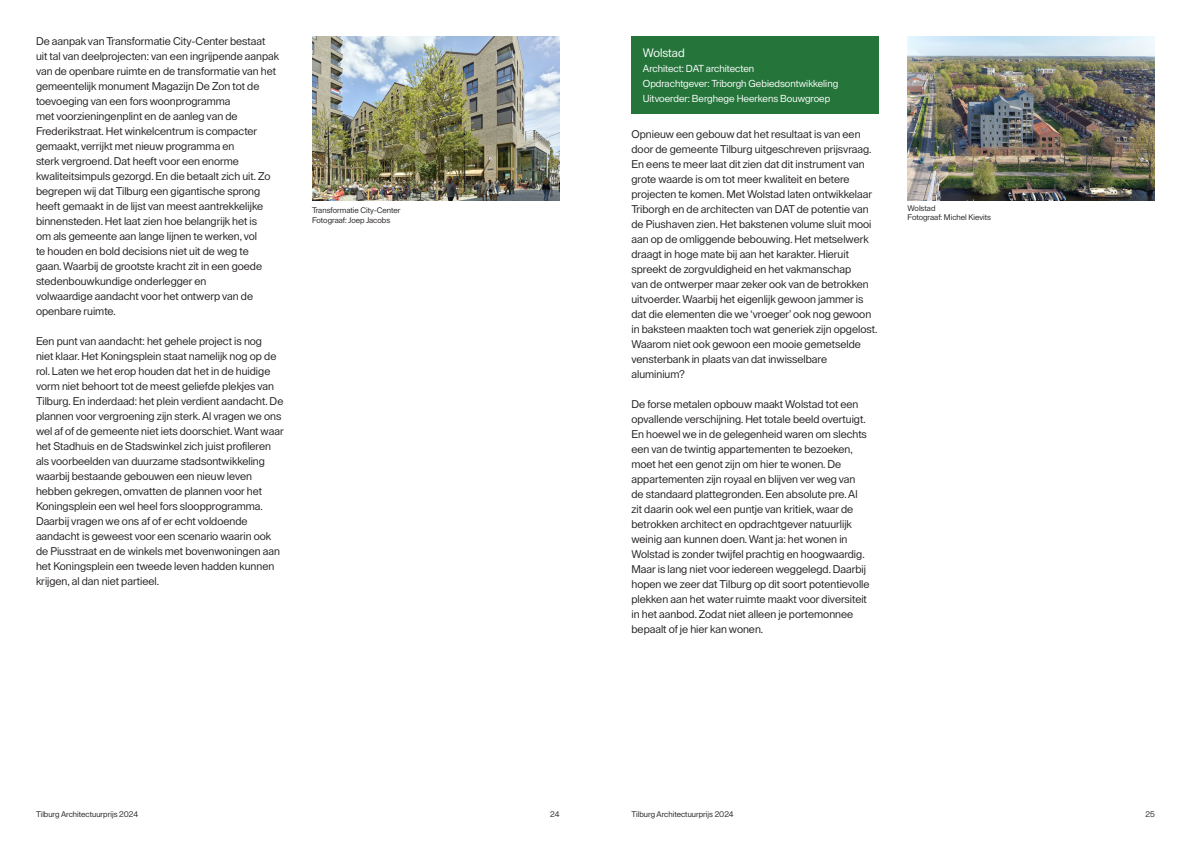
<style>
.page{position:relative;width:1191px;height:842px;background:#fff}
.page>*{position:absolute;margin:0;border:0;box-sizing:border-box;transform-origin:0 0}
.TEKST_WIT_KOP{font:12px "Lay Grotesk";color:#fff}
.TEKST_normaal{font:11px/15px "Lay Grotesk";color:#231f20}
.TEKST_wit{font:10px "Lay Grotesk";color:#fff}
.t1{font:8px "Lay Grotesk";color:#231f20}
</style>
<div class="page">
<img style="left:312px;top:36px;width:247px;height:165px">
<img style="left:907px;top:36px;width:248px;height:165px">
<div style="left:631px;top:36px;width:248px;height:77px;background:#25753b"></div>
<p class="TEKST_normaal" style="left:36px;top:34px;width:245px">De aanpak van Transformatie City-Center bestaat uit tal van deelprojecten: van een ingrijpende aanpak van de openbare ruimte en de transformatie van het gemeentelijk monument Magazijn De Zon tot de</p>
<p class="TEKST_normaal" style="left:36px;top:94px;width:236px">toevoeging van een fors woonprogramma<br>met voorzieningenplint en de aanleg van de Frederikstraat. Het winkelcentrum is compacter gemaakt, verrijkt met nieuw programma en<br>sterk vergroend. Dat heeft voor een enorme kwaliteitsimpuls gezorgd. En die betaalt zich uit. Zo begrepen wij dat Tilburg een gigantische sprong heeft gemaakt in de lijst van meest aantrekkelijke binnensteden. Het laat zien hoe belangrijk het is om als gemeente aan lange lijnen te werken, vol<br>te houden en bold decisions niet uit de weg te gaan. Waarbij de grootste kracht zit in een goede stedenbouwkundige onderlegger en</p>
<p class="TEKST_normaal" style="left:36px;top:289px;width:219px">volwaardige aandacht voor het ontwerp van de openbare ruimte.</p>
<p class="TEKST_normaal" style="left:36px;top:334px;width:249px">Een punt van aandacht: het gehele project is nog<br>niet klaar. Het Koningsplein staat namelijk nog op de rol. Laten we het erop houden dat het in de huidige vorm niet behoort tot de meest geliefde plekjes van Tilburg. En inderdaad: het plein verdient aandacht. De plannen voor vergroening zijn sterk. Al vragen we ons wel af of de gemeente niet iets doorschiet. Want waar het Stadhuis en de Stadswinkel zich juist profileren als voorbeelden van duurzame stadsontwikkeling waarbij bestaande gebouwen een nieuw leven hebben gekregen, omvatten de plannen voor het Koningsplein een wel heel fors sloopprogramma.<br>Daarbij vragen we ons af of er echt voldoende aandacht is geweest voor een scenario waarin ook de Piusstraat en de winkels met bovenwoningen aan het Koningsplein een tweede leven hadden kunnen krijgen, al dan niet partieel.</p>
<p class="t1" style="left:312px;top:206px;width:90px">Transformatie City-Center</p>
<p class="t1" style="left:312px;top:215px;width:80px">Fotograaf: Joep Jacobs</p>
<p class="TEKST_WIT_KOP" style="left:643px;top:46px;width:43px">Wolstad</p>
<p class="TEKST_wit" style="left:643px;top:63px;width:113px">Architect: DAT architecten</p>
<p class="TEKST_wit" style="left:643px;top:78px;width:197px">Opdrachtgever: Triborgh Gebiedsontwikkeling</p>
<p class="TEKST_wit" style="left:643px;top:93px;width:189px">Uitvoerder: Berghege Heerkens Bouwgroep</p>
<p class="TEKST_normaal" style="left:631px;top:126px;width:247px">Opnieuw een gebouw dat het resultaat is van een door de gemeente Tilburg uitgeschreven prijsvraag.<br>En eens te meer laat dit zien dat dit instrument van grote waarde is om tot meer kwaliteit en betere projecten te komen. Met Wolstad laten ontwikkelaar Triborgh en de architecten van DAT de potentie van de Piushaven zien. Het bakstenen volume sluit mooi aan op de omliggende bebouwing. Het metselwerk draagt in hoge mate bij aan het karakter. Hieruit spreekt de zorgvuldigheid en het vakmanschap<br>van de ontwerper maar zeker ook van de betrokken uitvoerder. Waarbij het eigenlijk gewoon jammer is dat die elementen die we ‘vroeger’ ook nog gewoon in baksteen maakten toch wat generiek zijn opgelost.<br>Waarom niet ook gewoon een mooie gemetselde vensterbank in plaats van dat inwisselbare aluminium?</p>
<p class="TEKST_normaal" style="left:631px;top:396px;width:228px">De forse metalen opbouw maakt Wolstad tot een</p>
<p class="TEKST_normaal" style="left:631px;top:411px;width:239px">opvallende verschijning. Het totale beeld overtuigt.<br>En hoewel we in de gelegenheid waren om slechts een van de twintig appartementen te bezoeken, moet het een genot zijn om hier te wonen. De appartementen zijn royaal en blijven ver weg van de standaard plattegronden. Een absolute pre. Al zit daarin ook wel een puntje van kritiek, waar de betrokken architect en opdrachtgever natuurlijk weinig aan kunnen doen. Want ja: het wonen in Wolstad is zonder twijfel prachtig en hoogwaardig.<br>Maar is lang niet voor iedereen weggelegd. Daarbij hopen we zeer dat Tilburg op dit soort potentievolle plekken aan het water ruimte maakt voor diversiteit in het aanbod. Zodat niet alleen je portemonnee bepaalt of je hier kan wonen.</p>
<p class="t1" style="left:907px;top:203px;width:29px">Wolstad</p>
<p class="t1" style="left:907px;top:213px;width:85px">Fotograaf: Michel Kievits</p>
<p class="t1" style="left:36px;top:809px;width:104px">Tilburg Architectuurprijs 2024</p>
<p class="t1" style="left:550px;top:809px;width:11px">24</p>
<p class="t1" style="left:631px;top:809px;width:104px">Tilburg Architectuurprijs 2024</p>
<p class="t1" style="left:1145px;top:809px;width:11px">25</p>
</div>
